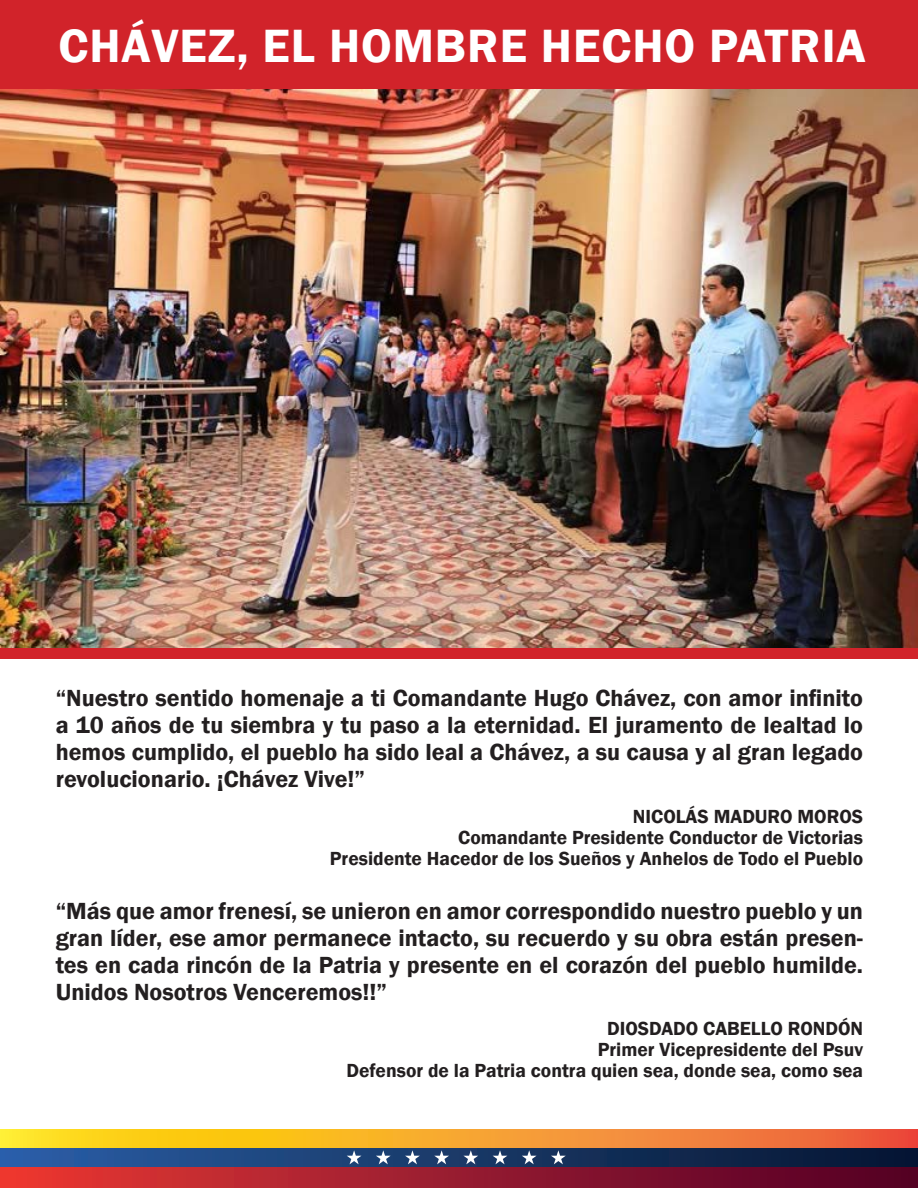
<style>
.page{position:relative;width:918px;height:1188px;background:#fff}
.page>*{position:absolute;margin:0;border:0;box-sizing:border-box;transform-origin:0 0}
.Estilo_de_párrafo_1{font:600 48px "Franklin Gothic";letter-spacing:.02em;color:#fff}
.Estilo_de_párrafo_1-2{font:600 24px/27px "Franklin Gothic";color:#231f20;text-align:justify}
.Estilo_de_párrafo_1-3{font:600 19.5px "Franklin Gothic";color:#231f20}
</style>
<div class="page">
<div style="left:0;top:0;width:918px;height:89px;background:#d1232a"></div>
<img style="left:0;top:89px;width:918px;height:559px">
<div style="left:0;top:648px;width:918px;height:10px;background:#d1232a"></div>
<svg style="left:0;top:1129px;width:918px;height:19px;background:#f6a32c"></svg>
<div style="left:0;top:1148px;width:918px;height:20px;background:linear-gradient(to right,#2b5fa6,#06142f)"></div>
<div style="left:0;top:1168px;width:918px;height:20px;background:linear-gradient(to right,#e83934,#4d0027)"></div>
<svg style="left:347px;top:1150px;width:14px;height:14px"></svg>
<svg style="left:376px;top:1150px;width:15px;height:14px"></svg>
<svg style="left:405px;top:1150px;width:15px;height:14px"></svg>
<svg style="left:434px;top:1150px;width:15px;height:14px"></svg>
<svg style="left:463px;top:1150px;width:15px;height:14px"></svg>
<svg style="left:493px;top:1150px;width:14px;height:14px"></svg>
<svg style="left:522px;top:1150px;width:15px;height:14px"></svg>
<svg style="left:551px;top:1150px;width:15px;height:14px"></svg>
<hr style="left:917px;top:184px;width:1px;height:62px;background:#d1232a">
<p class="Estilo_de_párrafo_1" style="left:58px;top:16px;width:809px">CHÁVEZ, EL HOMBRE HECHO PATRIA</p>
<p class="Estilo_de_párrafo_1-2" style="left:56px;top:685px;width:809px">“Nuestro sentido homenaje a ti Comandante Hugo Chávez, con amor infinito a 10 años de tu siembra y tu paso a la eternidad. El juramento de lealtad lo hemos cumplido, el pueblo ha sido leal a Chávez, a su causa y al gran legado revolucionario. ¡Chávez Vive!”</p>
<p class="Estilo_de_párrafo_1-3" style="left:633px;top:804px;width:232px">NICOLÁS MADURO MOROS</p>
<p class="Estilo_de_párrafo_1-3" style="left:458px;top:825px;width:406px">Comandante Presidente Conductor de Victorias</p>
<p class="Estilo_de_párrafo_1-3" style="left:330px;top:846px;width:535px">Presidente Hacedor de los Sueños y Anhelos de Todo el Pueblo</p>
<p class="Estilo_de_párrafo_1-2" style="left:56px;top:897px;width:809px">“Más que amor frenesí, se unieron en amor correspondido nuestro pueblo y un gran líder, ese amor permanece intacto, su recuerdo y su obra están presen&shy;tes en cada rincón de la Patria y presente en el corazón del pueblo humilde.<br>Unidos Nosotros Venceremos!!”</p>
<p class="Estilo_de_párrafo_1-3" style="left:607px;top:1017px;width:257px">DIOSDADO CABELLO RONDÓN</p>
<p class="Estilo_de_párrafo_1-3" style="left:598px;top:1038px;width:267px">Primer Vicepresidente del Psuv</p>
<p class="Estilo_de_párrafo_1-3" style="left:347px;top:1059px;width:518px">Defensor de la Patria contra quien sea, donde sea, como sea</p>
</div>
